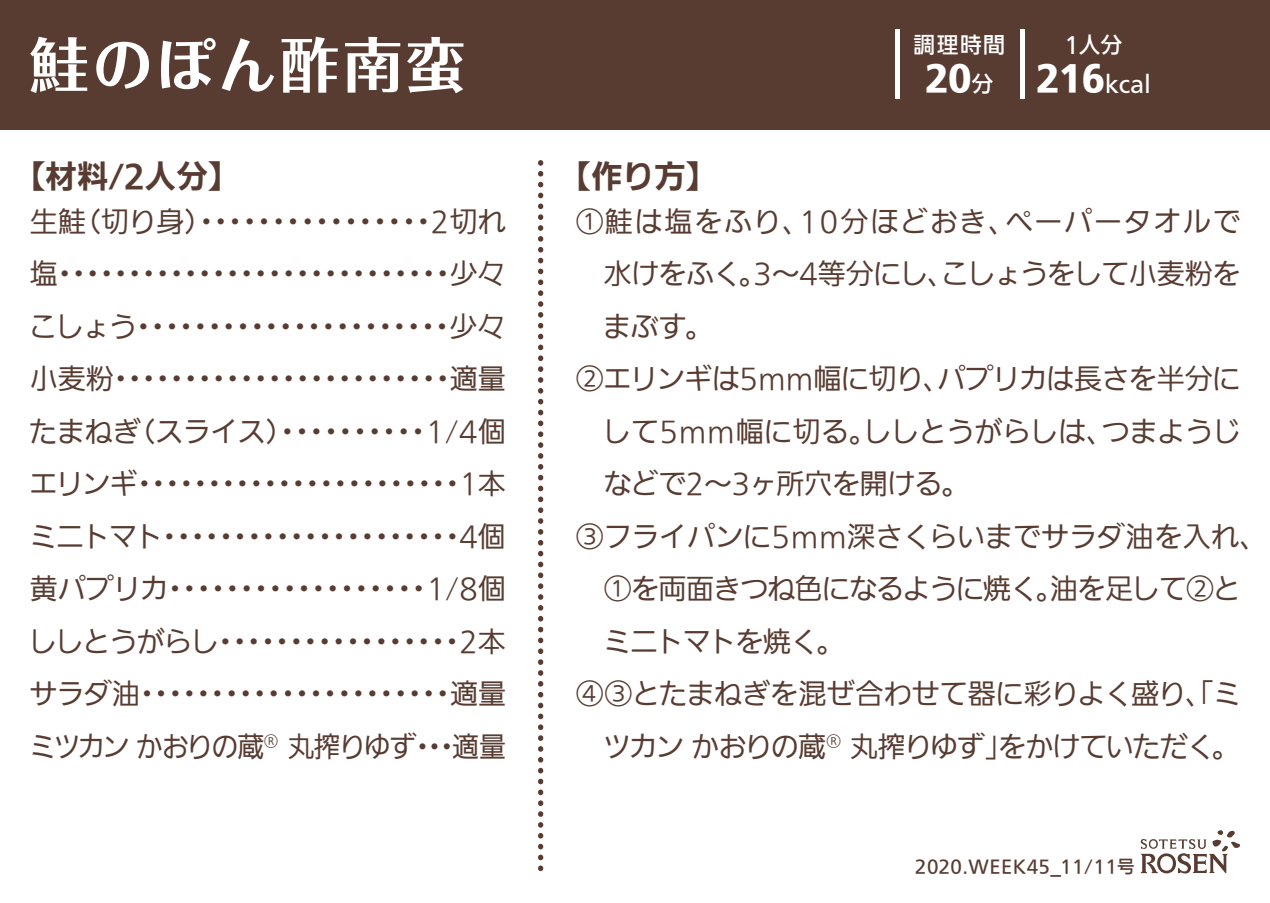
<style>
.page{position:relative;width:1270px;height:903px;background:#fff}
.page>*{position:absolute;margin:0;border:0;box-sizing:border-box;transform-origin:0 0}
.t1{font:700 59.5px "Folk Pro";letter-spacing:.06em;color:#fff}
.t2{font:800 35px "Iwa UD Go Dsp Pro";color:#fff}
.t3{font:700 31.5px "Iwa UD Go Dsp Pro";color:#583c32}
.t4{font:100 28px/52.5px "Iwa UD Go Dsp Pro";letter-spacing:-.015em;color:#583c32;text-align:justify}
.t5{font:100 28px "Iwa UD Go Dsp Pro";letter-spacing:-.045em;color:#583c32}
.t6{font:100 28px "Iwa UD Go Dsp Pro";letter-spacing:.005em;color:#583c32}
.t7{font:100 28px "Iwa UD Go Dsp Pro";letter-spacing:.065em;color:#583c32}
.t8{font:500 22.05px/39.2px "Iwa UD Go Dsp Pro";color:#fff;text-align:center}
.t9{font:500 17.5px "Iwa UD Go Dsp Pro";letter-spacing:.03em;color:#583c32}
.s1{font-weight:800;font-size:35px}
.s2{font-weight:500;font-size:22.05px}
</style>
<div class="page">
<div style="left:0;top:0;width:1270px;height:129px;background:#583c32"></div>
<svg style="left:1141px;top:830px;width:99px;height:43px"></svg>
<svg style="left:538px;top:160px;width:5px;height:711px"></svg>
<hr style="left:1020px;top:30px;width:4px;height:69px;background:#fff">
<hr style="left:896px;top:30px;width:4px;height:69px;background:#fff">
<h1 class="t1" style="left:30px;top:14px;width:437px">鮭のぽん酢南蛮</h1>
<p class="t8" style="left:1036px;top:26px;width:116px">1人分<br><span class="s1">216</span>kcal</p>
<p class="t8" style="left:914px;top:26px;width:93px">調理時間</p>
<p class="t2" style="left:926px;top:52px;width:69px">20<span class="s2">分</span></p>
<p class="t3" style="left:14px;top:152px;width:227px">【材料/2人分】</p>
<p class="t3" style="left:560px;top:152px;width:159px">【作り方】</p>
<p class="t4" style="left:29px;top:196px;width:479px">生鮭（切り身）・・・・・・・・・・・・・・・・2切れ塩・・・・・・・・・・・・・・・・・・・・・・・・・・・・少々こしょう・・・・・・・・・・・・・・・・・・・・・・少々小麦粉・・・・・・・・・・・・・・・・・・・・・・・・適量たまねぎ（スライス）・・・・・・・・・・1/4個エリンギ・・・・・・・・・・・・・・・・・・・・・・・1本ミニトマト・・・・・・・・・・・・・・・・・・・・・4個黄パプリカ・・・・・・・・・・・・・・・・・・1/8個ししとうがらし・・・・・・・・・・・・・・・・・2本サラダ油・・・・・・・・・・・・・・・・・・・・・・適量ミツカン かおりの蔵<sup>®</sup> 丸搾りゆず・・・適量</p>
<p class="t7" style="left:576px;top:202px;width:666px">①鮭は塩をふり、10分ほどおき、ペーパータオルで</p>
<p class="t4" style="left:604px;top:249px;width:638px">水けをふく。3～4等分にし、こしょうをして小麦粉を</p>
<p class="t4" style="left:603px;top:301px;width:112px">まぶす。</p>
<p class="t4" style="left:576px;top:354px;width:666px">②エリンギは5mm幅に切り、パプリカは長さを半分に</p>
<p class="t4" style="left:603px;top:406px;width:639px">して5mm幅に切る。ししとうがらしは、つまようじ</p>
<p class="t4" style="left:603px;top:459px;width:368px">などで2～3ヶ所穴を開ける。</p>
<p class="t6" style="left:576px;top:517px;width:694px">③フライパンに5mm深さくらいまでサラダ油を入れ、</p>
<p class="t4" style="left:604px;top:564px;width:639px">①を両面きつね色になるように焼く。油を足して②と</p>
<p class="t5" style="left:603px;top:622px;width:243px">ミニトマトを焼く。</p>
<p class="t4" style="left:576px;top:669px;width:667px">④③とたまねぎを混ぜ合わせて器に彩りよく盛り、「ミ</p>
<p class="t5" style="left:603px;top:727px;width:639px">ツカン かおりの蔵<sup>®</sup> 丸搾りゆず」をかけていただく。</p>
<p class="t9" style="left:915px;top:853px;width:222px">2020.WEEK45_11/11号</p>
</div>
